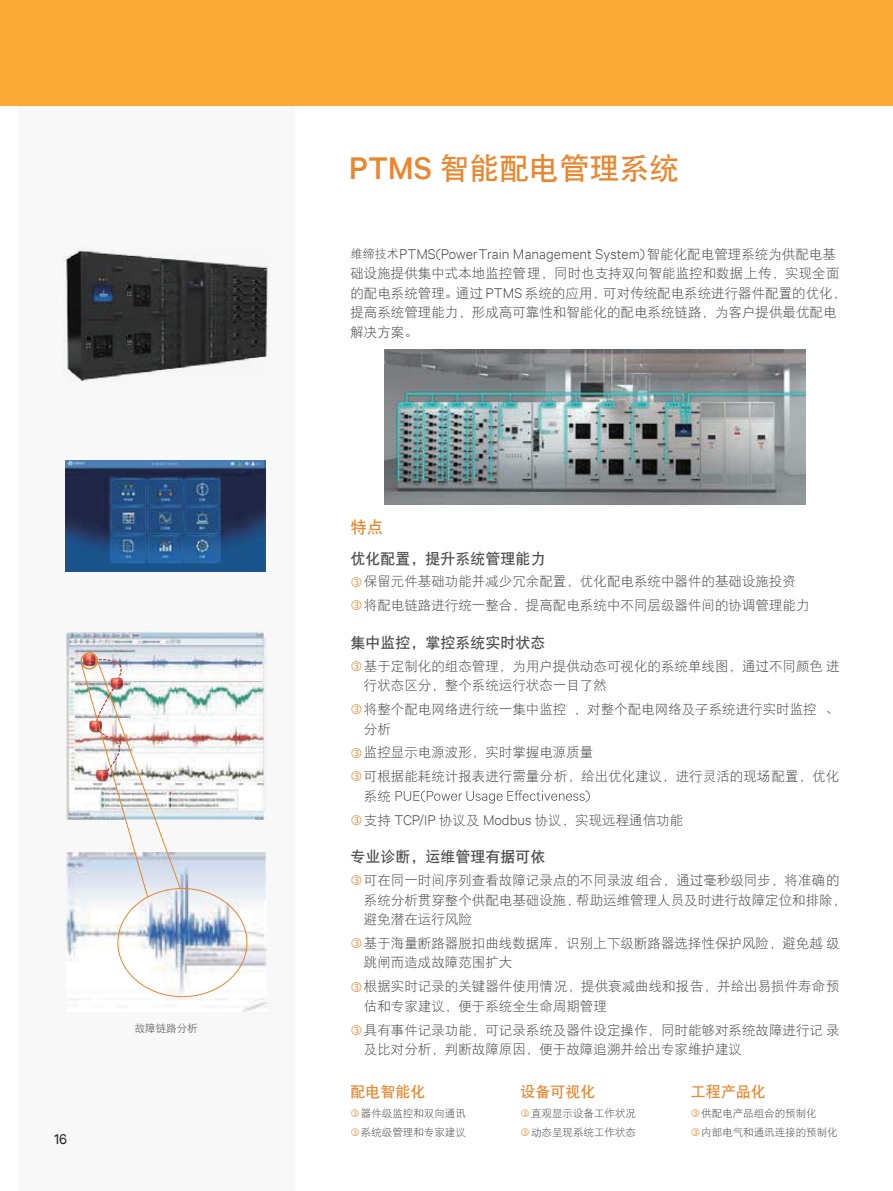
<style>
.page{position:relative;width:893px;height:1191px;background:#fff}
.page>*{position:absolute;margin:0;border:0;box-sizing:border-box;transform-origin:0 0}
.t1{font:30px "DFP Hei W7";color:#ea862e}
.t2{font:16.5px "DFP Hei W7";color:#ea862e}
.t3{font:15px "DFP Hei W7";color:#4d4c4b}
.t4{font:15px "DFP Hei W7";color:#ea862e}
.t5{font:13.5px/19.5px "DFP Hei W3";color:#4d4c4b}
.t6{font:300 13.5px "Calibre";color:#4d4c4b}
.t7{font:13.5px "Calibre";color:#231f20}
.t8{font:12px "DF Hei GB W3";color:#4b4c4d}
.t9{font:10.5px/18.8px "DFP Hei W3";color:#4d4c4b}
.s1{font-family:"Calibre";font-weight:500}
.s2{font-family:"DFP Hei W3";font-weight:400}
.s3{font-family:"Calibre";font-weight:300}
</style>
<div class="page">
<div style="left:0;top:0;width:893px;height:106px;background:#faaa34"></div>
<div style="left:19px;top:106px;width:276px;height:1085px;background:#f7f8f7"></div>
<svg style="left:396px;top:790px;width:194px;height:13px"></svg>
<img style="left:66px;top:250px;width:202px;height:131px">
<img style="left:66px;top:852px;width:200px;height:160px">
<img style="left:66px;top:631px;width:200px;height:188px">
<div style="left:81px;top:652px;width:17px;height:17px;border:1px solid #ea862e;border-radius:50%"></div>
<img style="left:81px;top:656px;width:166px;height:341px">
<img style="left:66px;top:460px;width:200px;height:111px">
<img style="left:385px;top:349px;width:420px;height:156px">
<p class="t7" style="left:54px;top:1130px;width:15px">16</p>
<p class="t9" style="left:135px;top:1019px;width:64px">故障链路分析</p>
<h1 class="t1" style="left:349px;top:153px;width:332px"><span class="s1">PTMS</span> 智能配电管理系统</h1>
<p class="t6" style="left:399px;top:245px;width:438px">PTMS(Power Train Management System)<span class="s2">智能化配电管理系统为供配电基</span></p>
<p class="t5" style="left:350px;top:264px;width:497px">础设施提供集中式本地监控管理，同时也支持双向智能监控和数据上传，实现全面的配电系统管理。通过 <span class="s3">PTMS</span> 系统的应用，可对传统配电系统进行器件配置的优化，提高系统管理能力，形成高可靠性和智能化的配电系统链路，为客户提供最优配电解决方案。</p>
<p class="t8" style="left:351px;top:247px;width:49px">维缔技术</p>
<p class="t2" style="left:350px;top:519px;width:34px">特点</p>
<p class="t3" style="left:350px;top:551px;width:196px">优化配置，提升系统管理能力</p>
<p class="t5" style="left:364px;top:569px;width:447px;line-height:23.9px">保留元件基础功能并减少冗余配置，优化配电系统中器件的基础设施投资将配电链路进行统一整合，提高配电系统中不同层级器件间的协调管理能力</p>
<p class="t3" style="left:350px;top:635px;width:196px">集中监控，掌控系统实时状态</p>
<p class="t5" style="left:364px;top:656px;width:477px">基于定制化的组态管理，为用户提供动态可视化的系统单线图，通过不同颜色进行状态区分，整个系统运行状态一目了然</p>
<p class="t5" style="left:364px;top:699px;width:477px">将整个配电网络进行统一集中监控，对整个配电网络及子系统进行实时监控 、分析</p>
<p class="t5" style="left:364px;top:740px;width:477px;line-height:23.9px">监控显示电源波形，实时掌握电源质量<br>可根据能耗统计报表进行需量分析，给出优化建议，进行灵活的现场配置，优化</p>
<p class="t5" style="left:364px;top:784px;width:321px;line-height:23.9px">系统<br>支持 <span class="s3">TCP/IP</span> 协议及 <span class="s3">Modbus</span> 协议，实现远程通信功能</p>
<p class="t3" style="left:350px;top:849px;width:196px">专业诊断，运维管理有据可依</p>
<p class="t5" style="left:364px;top:870px;width:484px">可在同一时间序列查看故障记录点的不同录波组合，通过毫秒级同步，将准确的系统分析贯穿整个供配电基础设施，帮助运维管理人员及时进行故障定位和排除，避免潜在运行风险</p>
<p class="t5" style="left:364px;top:933px;width:477px">基于海量断路器脱扣曲线数据库，识别上下级断路器选择性保护风险，避免越级跳闸而造成故障范围扩大</p>
<p class="t5" style="left:364px;top:976px;width:477px">根据实时记录的关键器件使用情况，提供衰减曲线和报告，并给出易损件寿命预估和专家建议，便于系统全生命周期管理</p>
<p class="t5" style="left:364px;top:1020px;width:477px">具有事件记录功能，可记录系统及器件设定操作，同时能够对系统故障进行记录及比对分析，判断故障原因，便于故障追溯并给出专家维护建议</p>
<p class="t4" style="left:350px;top:1084px;width:76px">配电智能化</p>
<p class="t9" style="left:361px;top:1103px;width:106px">器件级监控和双向通讯系统级管理和专家建议</p>
<p class="t4" style="left:521px;top:1084px;width:76px">设备可视化</p>
<p class="t9" style="left:531px;top:1103px;width:106px">直观显示设备工作状况动态呈现系统工作状态</p>
<p class="t4" style="left:691px;top:1084px;width:76px">工程产品化</p>
<p class="t9" style="left:701px;top:1103px;width:138px">供配电产品组合的预制化<br>内部电气和通讯连接的预制化</p>
</div>
